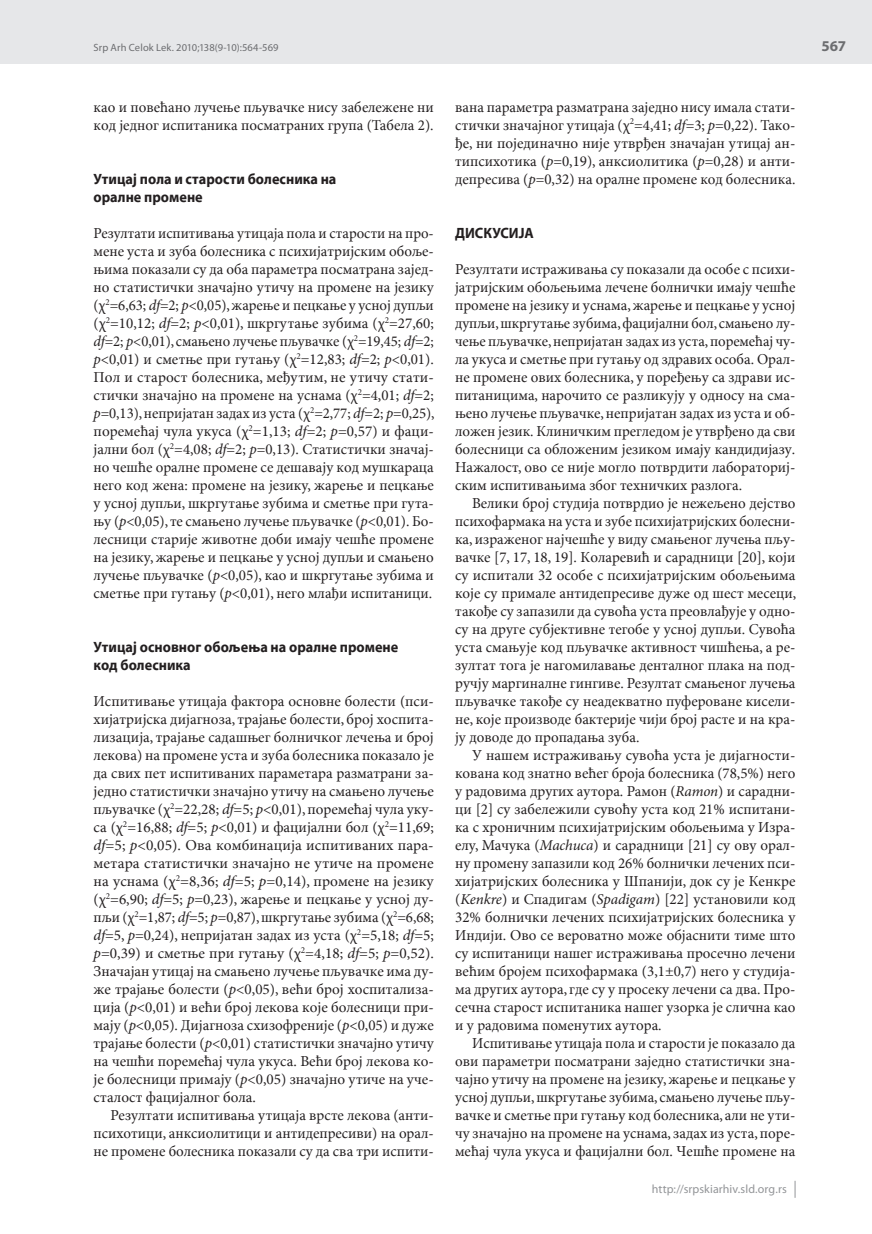
<style>
.page{position:relative;width:872px;height:1234px;background:#fff}
.page>*{position:absolute;margin:0;border:0;box-sizing:border-box;transform-origin:0 0}
.t1{font:15px/18px "Minion Pro Cyrilic";color:#231f20;text-align:justify}
.t2{font:700 15px/18px "Myriad Pro Cyrilic";color:#231f20;scale:.95 1}
.t3{font:700 15px "Myriad Pro";color:#6c6d70}
.t4{font:12px "Myriad Pro";letter-spacing:.005em;color:#939598}
.t5{font:10.5px "Myriad Pro";letter-spacing:.01em;color:#6c6d70}
.s1{font-family:"Minion Pro";font-style:italic}
</style>
<div class="page">
<div style="left:0;top:0;width:872px;height:64px;background:#e6e7e9"></div>
<svg style="left:794px;top:1181px;width:1px;height:16px"></svg>
<p class="t5" style="left:94px;top:41px;width:186px">Srp Arh Celok Lek. 2010;138(9-10):564-569</p>
<p class="t1" style="left:94px;top:98px;width:342px">kao i po-ve-ća-no lu-če-we pqu-vač-ke ni-su za-be-le-že-ne ni kod jed-nog is-pi-ta-ni-ka po-sma-tra-nih gru-pa (Ta-be-la 2).</p>
<p class="t2" style="left:94px;top:170px;width:257px">Uticaj pola i starosti bolesnika na oralne promene</p>
<p class="t1" style="left:93px;top:224px;width:343px">Re-zul-ta-ti is-pi-ti-va-wa uti-ca-ja po-la i sta-ro-sti na pro&shy;me-ne usta i zu-ba bo-le-sni-ka s psi-hi-ja-trij-skim obo-qe&shy;wi-ma po-ka-za-li su da oba pa-ra-me-tra posmatrana za-jed&shy;no sta-ti-stič-ki zna-čaj-no uti-ču na pro-me-ne na je-zi-ku (χ<sup>2</sup>=6,63; <span class="s1">df</span>=2; <span class="s1">p</span>&lt;0,05),ža-re-we i pec-ka-we u usnoj du-pqi (χ<sup>2</sup>=10,12; <span class="s1">df</span>=2; <span class="s1">p</span>&lt;0,01), škr-gu-ta-we zu-bi-ma (χ<sup>2</sup>=27,60; <span class="s1">df</span>=2; <span class="s1">p</span>&lt;0,01), sma-we-no lu-če-we pqu-vač-ke (χ<sup>2</sup>=19,45; <span class="s1">df</span>=2; <span class="s1">p</span>&lt;0,01) i smet-we pri gu-ta-wu (χ<sup>2</sup>=12,83; <span class="s1">df</span>=2; <span class="s1">p</span>&lt;0,01).<br>Pol i sta-rost bo-le-sni-ka, me-đu-tim, ne uti-ču sta-ti&shy;stič-ki zna-čaj-no na pro-me-ne na usna-ma (χ<sup>2</sup>=4,01; <span class="s1">df</span>=2; <span class="s1">p</span>=0,13),ne-pri-ja-tan za-dah iz usta (χ<sup>2</sup>=2,77; <span class="s1">df</span>=2; <span class="s1">p</span>=0,25), po-re-me-ćaj ču-la uku-sa (χ<sup>2</sup>=1,13; <span class="s1">df</span>=2; <span class="s1">p</span>=0,57) i fa-ci&shy;jal-ni bol (χ<sup>2</sup>=4,08; <span class="s1">df</span>=2; <span class="s1">p</span>=0,13). Sta-ti-stič-ki zna-čaj&shy;no če-šće oral-ne pro-me-ne se de-ša-va-ju kod mu-ška-ra-ca ne-go kod že-na: pro-me-ne na je-zi-ku, ža-re-we i pec-ka-we u usnoj du-pqi, škr-gu-ta-we zu-bi-ma i smet-we pri gu-ta&shy;wu (<span class="s1">p</span>&lt;0,05), te sma-we-no lu-če-we pqu-vač-ke (<span class="s1">p</span>&lt;0,01). Bo&shy;le-sni-ci sta-ri-je ži-vot-ne do-bi ima-ju če-šće pro-me-ne na je-zi-ku, ža-re-we i pec-ka-we u usnoj du-pqi i sma-we-no lu-če-we pqu-vač-ke (<span class="s1">p</span>&lt;0,05), kao i škr-gu-ta-we zu-bi-ma i smet-we pri gu-ta-wu (<span class="s1">p</span>&lt;0,01), ne-go mla-đi is-pi-ta-ni-ci.</p>
<p class="t2" style="left:94px;top:638px;width:322px">Uticaj osnovnog oboqewa na oralne promene kod bolesnika</p>
<p class="t1" style="left:93px;top:692px;width:342px">Is-pi-ti-va-we uti-ca-ja fak-to-ra osnov-ne bo-le-sti (psi&shy;hi-ja-trij-ska di-jag-no-za, tra-ja-we bo-le-sti, broj ho-spi-ta&shy;li-za-ci-ja, tra-ja-we sa-da-šweg bol-nič-kog le-če-wa i broj le-ko-va) na pro-me-ne usta i zu-ba bo-le-sni-ka po-ka-za-lo je da svih pet is-pi-ti-va-nih pa-ra-me-ta-ra raz-ma-tra-ni za&shy;jed-no sta-ti-stič-ki zna-čaj-no uti-ču na sma-we-no lu-če-we pqu-vač-ke (χ<sup>2</sup>=22,28; <span class="s1">df</span>=5; <span class="s1">p</span>&lt;0,01),po-re-me-ćaj ču-la uku&shy;sa (χ<sup>2</sup>=16,88; <span class="s1">df</span>=5; <span class="s1">p</span>&lt;0,01) i fa-ci-jal-ni bol (χ<sup>2</sup>=11,69; <span class="s1">df</span>=5; <span class="s1">p</span>&lt;0,05). Ova kom-bi-na-ci-ja is-pi-ti-va-nih pa-ra&shy;me-ta-ra sta-ti-stič-ki zna-čaj-no ne uti-če na pro-me-ne na usna-ma (χ<sup>2</sup>=8,36; <span class="s1">df</span>=5; <span class="s1">p</span>=0,14), pro-me-ne na je-zi-ku (χ<sup>2</sup>=6,90; <span class="s1">df</span>=5; <span class="s1">p</span>=0,23), ža-re-we i pec-ka-we u usnoj du&shy;pqi (χ<sup>2</sup>=1,87; <span class="s1">df</span>=5; <span class="s1">p</span>=0,87),škr-gu-ta-we zu-bi-ma (χ<sup>2</sup>=6,68; <span class="s1">df</span>=5, <span class="s1">p</span>=0,24), ne-pri-ja-tan za-dah iz usta (χ<sup>2</sup>=5,18; <span class="s1">df</span>=5; <span class="s1">p</span>=0,39) i smet-we pri gu-ta-wu (χ<sup>2</sup>=4,18; <span class="s1">df</span>=5; <span class="s1">p</span>=0,52).<br>Zna-ča-jan uti-caj na sma-we-no lu-če-we pqu-vač-ke ima du&shy;že tra-ja-we bo-le-sti (<span class="s1">p</span>&lt;0,05), ve-ći broj ho-spi-ta-li-za&shy;ci-ja (<span class="s1">p</span>&lt;0,01) i ve-ći broj le-ko-va ko-je bo-le-sni-ci pri&shy;ma-ju (<span class="s1">p</span>&lt;0,05). Di-jag-no-za shi-zo-fre-ni-je (<span class="s1">p</span>&lt;0,05) i du-že trajawe bolesti (<span class="s1">p</span>&lt;0,01) sta-ti-stič-ki zna-čaj-no uti-ču na če-šći po-re-me-ćaj ču-la uku-sa. Ve-ći broj le-ko-va ko&shy;je bo-le-sni-ci pri-ma-ju (<span class="s1">p</span>&lt;0,05) zna-čaj-no uti-če na uče&shy;sta-lost fa-ci-jal-nog bo-la.</p>
<p class="t1" style="left:94px;top:1106px;width:342px;text-indent:17px">Re-zul-ta-ti is-pi-ti-va-wa uti-ca-ja vr-ste le-ko-va (an-ti&shy;psi-ho-ti-ci, ank-si-o-li-ti-ci i an-ti-de-pre-si-vi) na oral&shy;ne pro-me-ne bo-le-sni-ka po-ka-za-li su da sva tri is-pi-ti-</p>
<p class="t1" style="left:455px;top:98px;width:342px">va-na pa-ra-me-tra raz-ma-tra-na za-jed-no ni-su ima-la sta-ti&shy;stič-ki zna-čaj-nog uti-ca-ja (χ<sup>2</sup>=4,41; <span class="s1">df</span>=3; <span class="s1">p</span>=0,22). Ta-ko&shy;đe, ni po-je-di-nač-no ni-je utvr-đen zna-ča-jan uti-caj an&shy;tipsihotika (<span class="s1">p</span>=0,19), ank-si-o-li-ti-ka (<span class="s1">p</span>=0,28) i an-ti&shy;depresiva (<span class="s1">p</span>=0,32) na oral-ne pro-me-ne kod bo-le-sni-ka.</p>
<p class="t2" style="left:455px;top:224px;width:84px">DISKUSIJA</p>
<p class="t1" style="left:455px;top:260px;width:342px">Re-zul-ta-ti is-tra-ži-va-wa su po-ka-za-li da oso-be s psi-hi&shy;ja-trij-skim obo-qe-wi-ma le-če-ne bol-nič-ki ima-ju če-šće pro-me-ne na je-zi-ku i usna-ma,ža-re-we i pec-ka-we u usnoj du-pqi,škr-gu-ta-we zu-bi-ma,fa-ci-jal-ni bol, sma-we-no lu&shy;če-we pqu-vač-ke,ne-pri-ja-tan za-dah iz usta,po-re-me-ćaj ču&shy;la uku-sa i smet-we pri gu-ta-wu od zdra-vih oso-ba. Oral&shy;ne pro-me-ne ovih bo-le-sni-ka, u po-re-đe-wu sa zdra-vi is&shy;pi-ta-ni-ci-ma, na-ro-či-to se raz-li-ku-ju u od-no-su na sma&shy;we-no lu-če-we pqu-vač-ke,ne-pri-ja-tan za-dah iz usta i ob&shy;lo-žen je-zik. Kli-nič-kim pre-gle-dom je utvr-đe-no da svi bo-le-sni-ci sa ob-lo-že-nim je-zi-kom ima-ju kan-di-di-ja-zu.<br>Na-ža-lost, ovo se ni-je mo-glo po-tvr-di-ti la-bo-ra-to-rij&shy;skim is-pi-ti-va-wi-ma zbog teh-nič-kih raz-lo-ga.</p>
<p class="t1" style="left:455px;top:494px;width:343px;text-indent:17px">Ve-li-ki broj stu-di-ja po-tvr-dio je ne-že-qe-no dej-stvo psi-ho-far-ma-ka na usta i zu-be psi-hi-ja-trij-skih bo-le-sni&shy;ka, iz-ra-že-nog naj-če-šće u vi-du sma-we-nog lu-če-wa pqu&shy;vač-ke [7, 17, 18, 19]. Ko-la-re-vić i sa-rad-ni-ci [20], ko-ji su is-pi-ta-li 32 oso-be s psi-hi-ja-trij-skim obo-qe-wi-ma ko-je su pri-ma-le an-ti-de-pre-si-ve du-že od šest me-se-ci, ta-ko-đe su za-pa-zi-li da su-vo-ća usta pre-o-vla-đu-je u od-no&shy;su na dru-ge su-bjek-tiv-ne te-go-be u usnoj du-pqi. Su-vo-ća usta sma-wu-je kod pqu-vač-ke ak-tiv-nost či-šće-wa, a re&shy;zul-tat to-ga je na-go-mi-la-va-we den-tal-nog pla-ka na pod&shy;ruč-ju mar-gi-nal-ne gin-gi-ve. Re-zul-tat sma-we-nog lu-če-wa pqu-vač-ke ta-ko-đe su ne-a-de-kvat-no pu-fe-ro-va-ne ki-se-li&shy;ne, ko-je pro-iz-vo-de bak-te-ri-je či-ji broj ra-ste i na kra&shy;ju do-vo-de do pro-pa-da-wa zu-ba.</p>
<p class="t1" style="left:455px;top:746px;width:342px;text-indent:17px">U na-šem is-tra-ži-va-wu su-vo-ća usta je di-jag-no-sti&shy;ko-va-na kod znat-no ve-ćeg bro-ja bo-le-sni-ka (78,5%) ne-go u ra-do-vi-ma dru-gih auto-ra. Ra-mon (<span class="s1">Ramon</span>) i sa-rad-ni&shy;ci [2] su za-be-le-ži-li su-vo-ću usta kod 21% is-pi-ta-ni&shy;ka s hro-nič-nim psi-hi-ja-trij-skim obo-qe-wi-ma u Izra&shy;e-lu, Ma-ču-ka (<span class="s1">Machuca</span>) i sa-rad-ni-ci [21] su ovu oral&shy;nu pro-me-nu za-pa-zi-li kod 26% bol-nič-ki le-če-nih psi&shy;hi-ja-trij-skih bo-le-sni-ka u Špa-ni-ji, dok su je Ken-kre (<span class="s1">Kenkre</span>) i Spa-di-gam (<span class="s1">Spadigam</span>) [22] usta-no-vi-li kod 32% bol-nič-ki le-če-nih psi-hi-ja-trij-skih bo-le-sni-ka u In-di-ji. Ovo se ve-ro-vat-no mo-že ob-ja-sni-ti ti-me što su is-pi-ta-ni-ci na-šeg is-tra-ži-va-wa pro-seč-no le-če-ni ve-ćim bro-jem psi-ho-far-ma-ka (3,1±0,7) ne-go u stu-di-ja&shy;ma dru-gih auto-ra,gde su u pro-se-ku le-če-ni sa dva. Pro&shy;seč-na sta-rost is-pi-ta-ni-ka na-šeg uzor-ka je slič-na kao i u ra-do-vi-ma po-me-nu-tih auto-ra.</p>
<p class="t1" style="left:455px;top:1034px;width:342px;text-indent:17px">Is-pi-ti-va-we uti-ca-ja po-la i sta-ro-sti je po-ka-za-lo da ovi pa-ra-me-tri po-sma-tra-ni za-jed-no sta-ti-stič-ki zna&shy;čaj-no uti-ču na pro-me-ne na je-zi-ku,ža-re-we i pec-ka-we u usnoj du-pqi,škr-gu-ta-we zu-bi-ma, sma-we-no lu-če-we pqu&shy;vač-ke i smet-we pri gu-ta-wu kod bo-le-sni-ka, ali ne uti&shy;ču zna-čaj-no na pro-me-ne na usna-ma, za-dah iz usta,po-re&shy;me-ćaj ču-la uku-sa i fa-ci-jal-ni bol. Če-šće pro-me-ne na</p>
<p class="t4" style="left:651px;top:1181px;width:137px">http://srpskiarhiv.sld.org.rs</p>
<p class="t3" style="left:821px;top:36px;width:26px">567</p>
</div>
